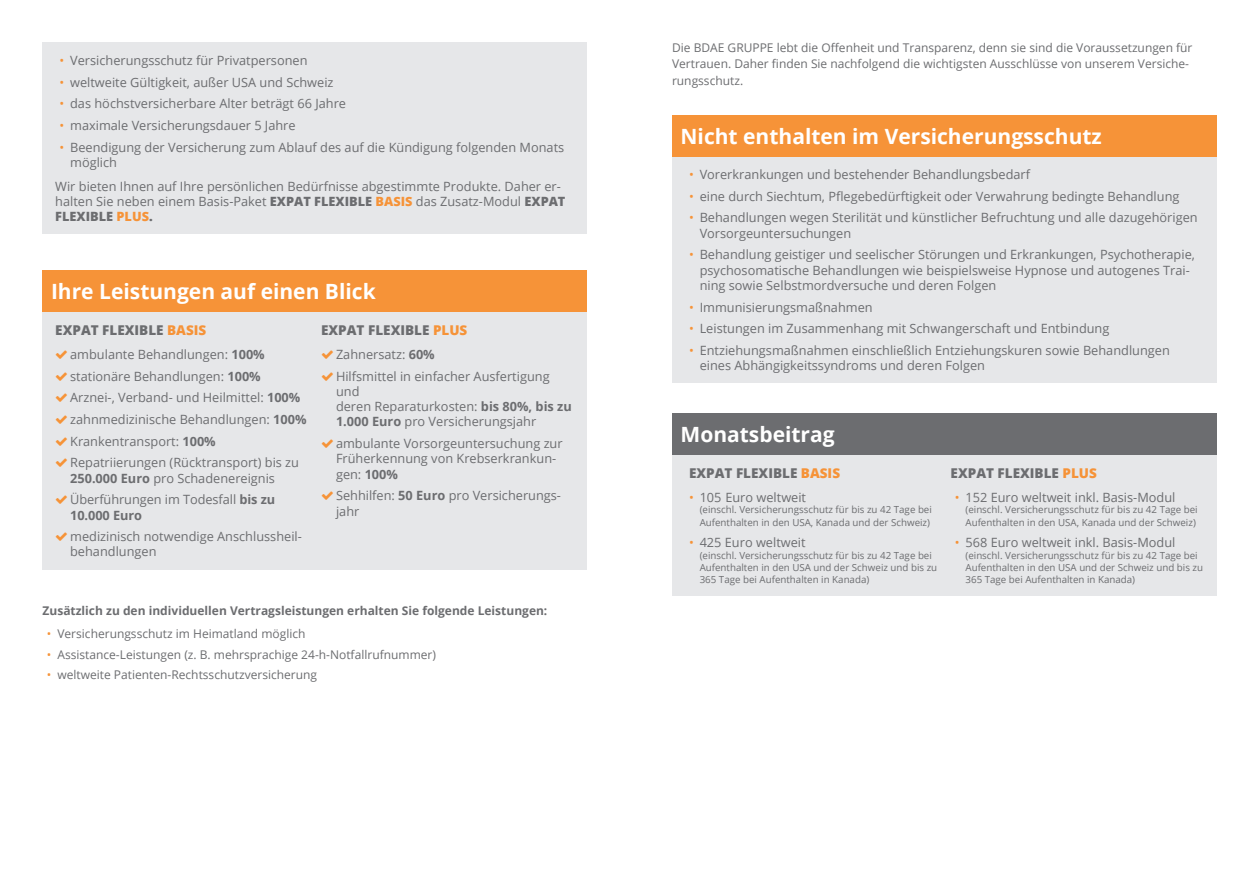
<style>
.page{position:relative;width:1259px;height:893px;background:#fff}
.page>*{position:absolute;margin:0;border:0;box-sizing:border-box;transform-origin:0 0}
.t1{font:700 21px "Open Sans";color:#fff}
.BDAE_List_Bulletpoint{font:800 13.5px "Open Sans";color:#6c6d70}
.t2{font:12.75px/15.3px "Open Sans";color:#6c6d70}
.Absatz{font:12px/16.5px "Open Sans";color:#6c6d70}
.Absatz-2{font:700 12px "Open Sans";color:#6c6d70}
.t3{font:9.75px/12.6px "Open Sans";color:#6c6d70}
.s1{color:#f69338}
.s2{font-weight:800}
.s3{font-weight:800;color:#f69338}
.s4{font-weight:700}
</style>
<div class="page">
<div style="left:672px;top:455px;width:544px;height:141px;background:#e6e7e9"></div>
<div style="left:43px;top:43px;width:544px;height:191px;background:#e6e7e9"></div>
<div style="left:43px;top:312px;width:544px;height:258px;background:#e6e7e9"></div>
<div style="left:43px;top:270px;width:544px;height:42px;background:#f69338"></div>
<div style="left:672px;top:156px;width:544px;height:227px;background:#e6e7e9"></div>
<div style="left:672px;top:115px;width:544px;height:41px;background:#f69338"></div>
<div style="left:672px;top:413px;width:544px;height:42px;background:#6c6d70"></div>
<p class="t2" style="left:60px;top:52px;width:249px"><span class="s1">•</span> Versicherungsschutz für Privatpersonen</p>
<p class="t2" style="left:60px;top:74px;width:275px"><span class="s1">•</span> weltweite Gültigkeit, außer USA und Schweiz</p>
<p class="t2" style="left:60px;top:96px;width:288px"><span class="s1">•</span> das höchstversicherbare Alter beträgt 66 Jahre</p>
<p class="t2" style="left:60px;top:117px;width:238px"><span class="s1">•</span> maximale Versicherungsdauer 5 Jahre</p>
<p class="t2" style="left:70px;top:139px;width:495px;text-indent:-11px"><span class="s1">•</span> Beendigung der Versicherung zum Ablauf des auf die Kündigung folgenden Monats möglich</p>
<p class="t2" style="left:55px;top:178px;width:512px">Wir bieten Ihnen auf Ihre persönlichen Bedürfnisse abgestimmte Produkte. Daher er&shy;halten Sie neben einem Basis-Paket <span class="s2">EXPAT FLEXIBLE</span> <span class="s3">BASIS</span> das Zusatz-Modul <span class="s2">EXPAT<br>FLEXIBLE</span> <span class="s3">PLUS</span><span class="s2">.</span></p>
<p class="t1" style="left:51px;top:277px;width:326px">Ihre Leistungen auf einen Blick</p>
<p class="BDAE_List_Bulletpoint" style="left:55px;top:320px;width:153px">EXPAT FLEXIBLE <span class="s1">BASIS</span></p>
<p class="t2" style="left:70px;top:346px;width:196px">ambulante Behandlungen: <span class="s4">100%</span></p>
<p class="t2" style="left:70px;top:368px;width:192px">stationäre Behandlungen: <span class="s4">100%</span></p>
<p class="t2" style="left:70px;top:390px;width:232px">Arznei-, Verband- und Heilmittel: <span class="s4">100%</span></p>
<p class="t2" style="left:70px;top:411px;width:238px">zahnmedizinische Behandlungen: <span class="s4">100%</span></p>
<p class="t2" style="left:70px;top:433px;width:147px">Krankentransport: <span class="s4">100%</span></p>
<p class="t2" style="left:70px;top:455px;width:230px">Repatriierungen (Rücktransport) bis zu<br><span class="s4">250.000 Euro</span> pro Schadenereignis</p>
<p class="t2" style="left:70px;top:492px;width:207px">Überführungen im Todesfall <span class="s4">bis zu<br>10.000 Euro</span></p>
<p class="t2" style="left:70px;top:529px;width:233px">medizinisch notwendige Anschlussheil&shy;behandlungen</p>
<p class="BDAE_List_Bulletpoint" style="left:321px;top:320px;width:148px">EXPAT FLEXIBLE <span class="s1">PLUS</span></p>
<p class="t2" style="left:336px;top:346px;width:100px">Zahnersatz: <span class="s4">60%</span></p>
<p class="t2" style="left:336px;top:368px;width:237px">Hilfsmittel in einfacher Ausfertigung und<br>deren Reparaturkosten: <span class="s4">bis 80%, bis zu<br>1.000 Euro</span> pro Versicherungsjahr</p>
<p class="t2" style="left:336px;top:435px;width:228px">ambulante Vorsorgeuntersuchung zur<br>Früherkennung von Krebserkrankun&shy;gen: <span class="s4">100%</span></p>
<p class="t2" style="left:336px;top:488px;width:227px">Sehhilfen: <span class="s4">50 Euro</span> pro Versicherungs&shy;jahr</p>
<p class="Absatz-2" style="left:43px;top:602px;width:506px">Zusätzlich zu den individuellen Vertragsleistungen erhalten Sie folgende Leistungen:</p>
<p class="Absatz" style="left:47px;top:625px;width:260px"><span class="s1">•</span> Versicherungsschutz im Heimatland möglich</p>
<p class="Absatz" style="left:47px;top:646px;width:391px"><span class="s1">•</span> Assistance-Leistungen (z. B. mehrsprachige 24-h-Notfallrufnummer)</p>
<p class="Absatz" style="left:47px;top:667px;width:272px"><span class="s1">•</span> weltweite Patienten-Rechtsschutzversicherung</p>
<p class="Absatz" style="left:672px;top:39px;width:522px">Die BDAE GRUPPE lebt die Offenheit und Transparenz, denn sie sind die Voraussetzungen für<br>Vertrauen. Daher finden Sie nachfolgend die wichtigsten Ausschlüsse von unserem Versiche&shy;rungsschutz.</p>
<p class="t1" style="left:680px;top:121px;width:423px">Nicht enthalten im Versicherungsschutz</p>
<p class="t2" style="left:689px;top:166px;width:343px"><span class="s1">•</span> Vorerkrankungen und bestehender Behandlungsbedarf</p>
<p class="t2" style="left:689px;top:188px;width:492px"><span class="s1">•</span> eine durch Siechtum, Pflegebedürftigkeit oder Verwahrung bedingte Behandlung</p>
<p class="t2" style="left:699px;top:210px;width:499px;text-indent:-11px"><span class="s1">•</span> Behandlungen wegen Sterilität und künstlicher Befruchtung und alle dazugehörigen<br>Vorsorgeuntersuchungen</p>
<p class="t2" style="left:699px;top:247px;width:497px;text-indent:-11px"><span class="s1">•</span> Behandlung geistiger und seelischer Störungen und Erkrankungen, Psychotherapie, psychosomatische Behandlungen wie beispielsweise Hypnose und autogenes Trai&shy;ning sowie Selbstmordversuche und deren Folgen</p>
<p class="t2" style="left:689px;top:299px;width:185px"><span class="s1">•</span> Immunisierungsmaßnahmen</p>
<p class="t2" style="left:689px;top:321px;width:422px"><span class="s1">•</span> Leistungen im Zusammenhang mit Schwangerschaft und Entbindung</p>
<p class="t2" style="left:699px;top:342px;width:472px;text-indent:-11px"><span class="s1">•</span> Entziehungsmaßnahmen einschließlich Entziehungskuren sowie Behandlungen eines Abhängigkeitssyndroms und deren Folgen</p>
<p class="t1" style="left:680px;top:419px;width:156px">Monatsbeitrag</p>
<p class="BDAE_List_Bulletpoint" style="left:689px;top:462px;width:153px">EXPAT FLEXIBLE <span class="s1">BASIS</span></p>
<p class="t2" style="left:689px;top:489px;width:119px"><span class="s1">•</span> 105 Euro weltweit</p>
<p class="t3" style="left:699px;top:503px;width:234px">(einschl. Versicherungsschutz für bis zu 42 Tage bei<br>Aufenthalten in den USA, Kanada und der Schweiz)</p>
<p class="t2" style="left:689px;top:535px;width:118px"><span class="s1">•</span> 425 Euro weltweit</p>
<p class="t3" style="left:699px;top:549px;width:239px;line-height:12.1px">(einschl. Versicherungsschutz für bis zu 42 Tage bei<br>Aufenthalten in den USA und der Schweiz und bis zu<br>365 Tage bei Aufenthalten in Kanada)</p>
<p class="BDAE_List_Bulletpoint" style="left:950px;top:462px;width:148px">EXPAT FLEXIBLE <span class="s1">PLUS</span></p>
<p class="t2" style="left:955px;top:489px;width:222px"><span class="s1">•</span> 152 Euro weltweit inkl. Basis-Modul</p>
<p class="t3" style="left:965px;top:503px;width:234px">(einschl. Versicherungsschutz für bis zu 42 Tage bei<br>Aufenthalten in den USA, Kanada und der Schweiz)</p>
<p class="t2" style="left:955px;top:535px;width:222px"><span class="s1">•</span> 568 Euro weltweit inkl. Basis-Modul</p>
<p class="t3" style="left:965px;top:550px;width:239px;line-height:11.7px">(einschl. Versicherungsschutz für bis zu 42 Tage bei<br>Aufenthalten in den USA und der Schweiz und bis zu<br>365 Tage bei Aufenthalten in Kanada)</p>
</div>
